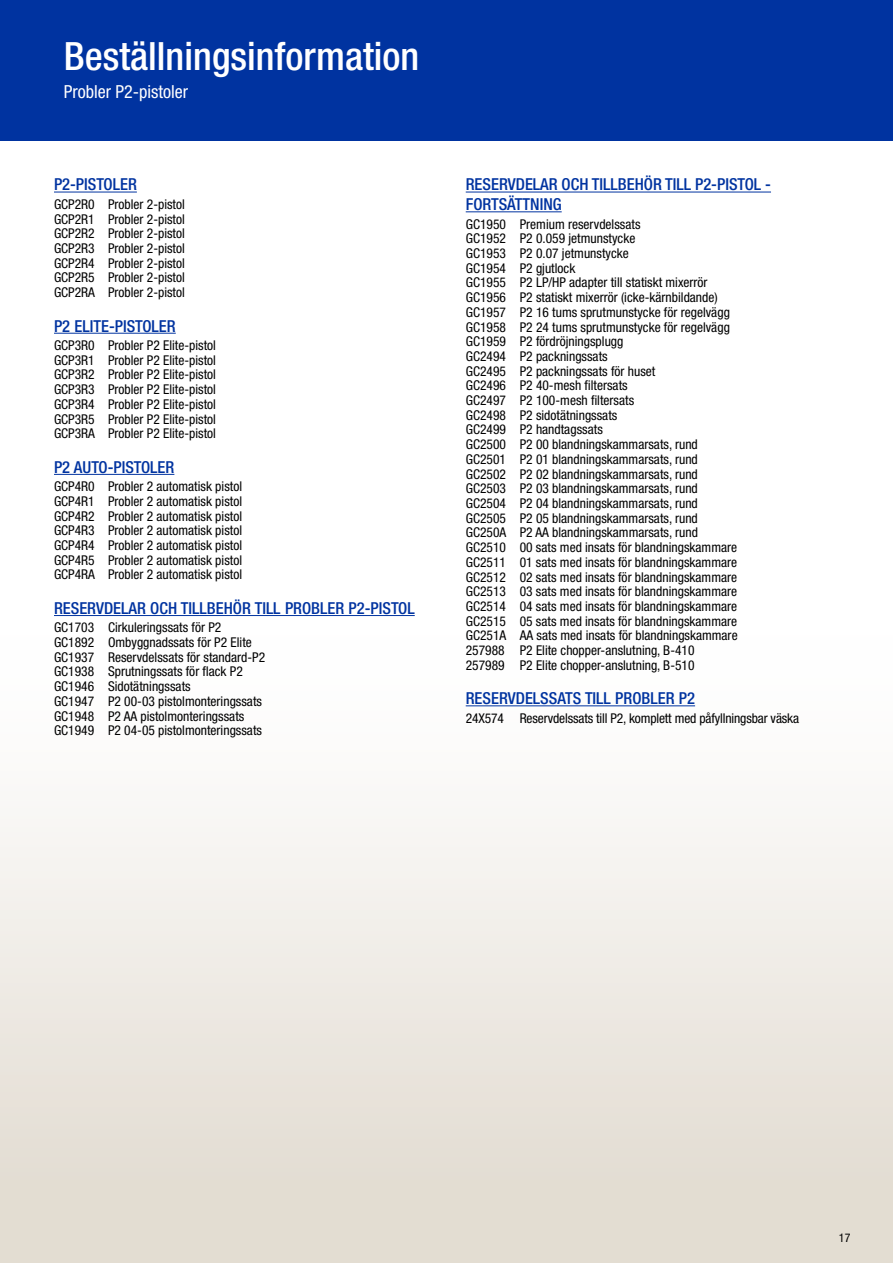
<style>
.page{position:relative;width:893px;height:1263px;background:#fff}
.page>*{position:absolute;margin:0;border:0;box-sizing:border-box;transform-origin:0 0}
.t1{font:500 condensed 39px "Helvetica Neue LT Std";color:#fff}
.t2{font:condensed 18px "Helvetica Neue LT Std";color:#fff}
.t3{font:500 condensed 16.5px/19.8px "Helvetica Neue LT Std";color:#0033a0}
.t4{font:condensed 13.5px/14.7px "Helvetica Neue LT Std";color:#000;text-align:justify}
.t5{font:condensed 12px "Helvetica Neue LT Std";color:#000}
</style>
<div class="page">
<div style="left:0;top:0;width:893px;height:140px;background:#0033a0"></div>
<div style="left:0;top:631px;width:893px;height:632px;background:linear-gradient(to bottom,#fff,#e0d9cd)"></div>
<hr style="left:54px;top:192px;width:83px;height:1px;background:#0033a0">
<hr style="left:54px;top:333px;width:122px;height:1px;background:#0033a0">
<hr style="left:54px;top:474px;width:120px;height:1px;background:#0033a0">
<hr style="left:54px;top:615px;width:361px;height:1px;background:#0033a0">
<hr style="left:466px;top:192px;width:305px;height:1px;background:#0033a0">
<hr style="left:466px;top:211px;width:96px;height:1px;background:#0033a0">
<hr style="left:466px;top:705px;width:229px;height:1px;background:#0033a0">
<h1 class="t1" style="left:64px;top:33px;width:357px">Beställningsinformation</h1>
<h2 class="t2" style="left:64px;top:81px;width:126px">Probler P2-pistoler</h2>
<p class="t3" style="left:54px;top:174px;width:84px">P2-PISTOLER</p>
<p class="t4" style="left:54px;top:197px;width:132px">GCP2R0 Probler 2-pistol GCP2R1 Probler 2-pistol GCP2R2 Probler 2-pistol GCP2R3 Probler 2-pistol GCP2R4 Probler 2-pistol GCP2R5 Probler 2-pistol GCP2RA Probler 2-pistol</p>
<p class="t3" style="left:54px;top:316px;width:123px">P2 ELITE-PISTOLER</p>
<p class="t4" style="left:54px;top:338px;width:163px">GCP3R0 Probler P2 Elite-pistol GCP3R1 Probler P2 Elite-pistol GCP3R2 Probler P2 Elite-pistol GCP3R3 Probler P2 Elite-pistol GCP3R4 Probler P2 Elite-pistol GCP3R5 Probler P2 Elite-pistol GCP3RA Probler P2 Elite-pistol</p>
<p class="t3" style="left:54px;top:457px;width:122px">P2 AUTO-PISTOLER</p>
<p class="t4" style="left:54px;top:479px;width:190px">GCP4R0 Probler 2 automatisk pistol GCP4R1 Probler 2 automatisk pistol GCP4R2 Probler 2 automatisk pistol GCP4R3 Probler 2 automatisk pistol GCP4R4 Probler 2 automatisk pistol GCP4R5 Probler 2 automatisk pistol GCP4RA Probler 2 automatisk pistol</p>
<p class="t3" style="left:54px;top:598px;width:362px">RESERVDELAR OCH TILLBEHÖR TILL PROBLER P2-PISTOL</p>
<p class="t4" style="left:54px;top:620px;width:213px;text-align:left">GC1703 Cirkuleringssats för P2<br>GC1892 Ombyggnadssats för P2 Elite GC1937 Reservdelssats för standard-P2<br>GC1938 Sprutningssats för flack P2<br>GC1946 Sidotätningssats<br>GC1947 P2 00-03 pistolmonteringssats GC1948 P2 AA pistolmonteringssats GC1949 P2 04-05 pistolmonteringssats</p>
<p class="t3" style="left:466px;top:174px;width:307px">RESERVDELAR OCH TILLBEHÖR TILL P2-PISTOL -<br>FORTSÄTTNING</p>
<p class="t4" style="left:466px;top:216px;width:273px;text-align:left">GC1950 Premium reservdelssats<br>GC1952 P2 0.059 jetmunstycke<br>GC1953 P2 0.07 jetmunstycke<br>GC1954 P2 gjutlock<br>GC1955 P2 LP/HP adapter till statiskt mixerrör GC1956 P2 statiskt mixerrör (icke-kärnbildande)<br>GC1957 P2 16 tums sprutmunstycke för regelvägg GC1958 P2 24 tums sprutmunstycke för regelvägg GC1959 P2 fördröjningsplugg<br>GC2494 P2 packningssats<br>GC2495 P2 packningssats för huset<br>GC2496 P2 40-mesh filtersats<br>GC2497 P2 100-mesh filtersats<br>GC2498 P2 sidotätningssats<br>GC2499 P2 handtagssats<br>GC2500 P2 00 blandningskammarsats, rund GC2501 P2 01 blandningskammarsats, rund GC2502 P2 02 blandningskammarsats, rund GC2503 P2 03 blandningskammarsats, rund GC2504 P2 04 blandningskammarsats, rund GC2505 P2 05 blandningskammarsats, rund GC250A P2 AA blandningskammarsats, rund GC2510 00 sats med insats för blandningskammare GC2511 01 sats med insats för blandningskammare GC2512 02 sats med insats för blandningskammare GC2513 03 sats med insats för blandningskammare GC2514 04 sats med insats för blandningskammare GC2515 05 sats med insats för blandningskammare GC251A AA sats med insats för blandningskammare 257988 P2 Elite chopper-anslutning, B-410<br>257989 P2 Elite chopper-anslutning, B-510</p>
<p class="t3" style="left:466px;top:688px;width:231px">RESERVDELSSATS TILL PROBLER P2</p>
<p class="t4" style="left:466px;top:710px;width:335px">24X574 Reservdelssats till P2, komplett med påfyllningsbar väska</p>
<p class="t5" style="left:839px;top:1230px;width:13px">17</p>
</div>
